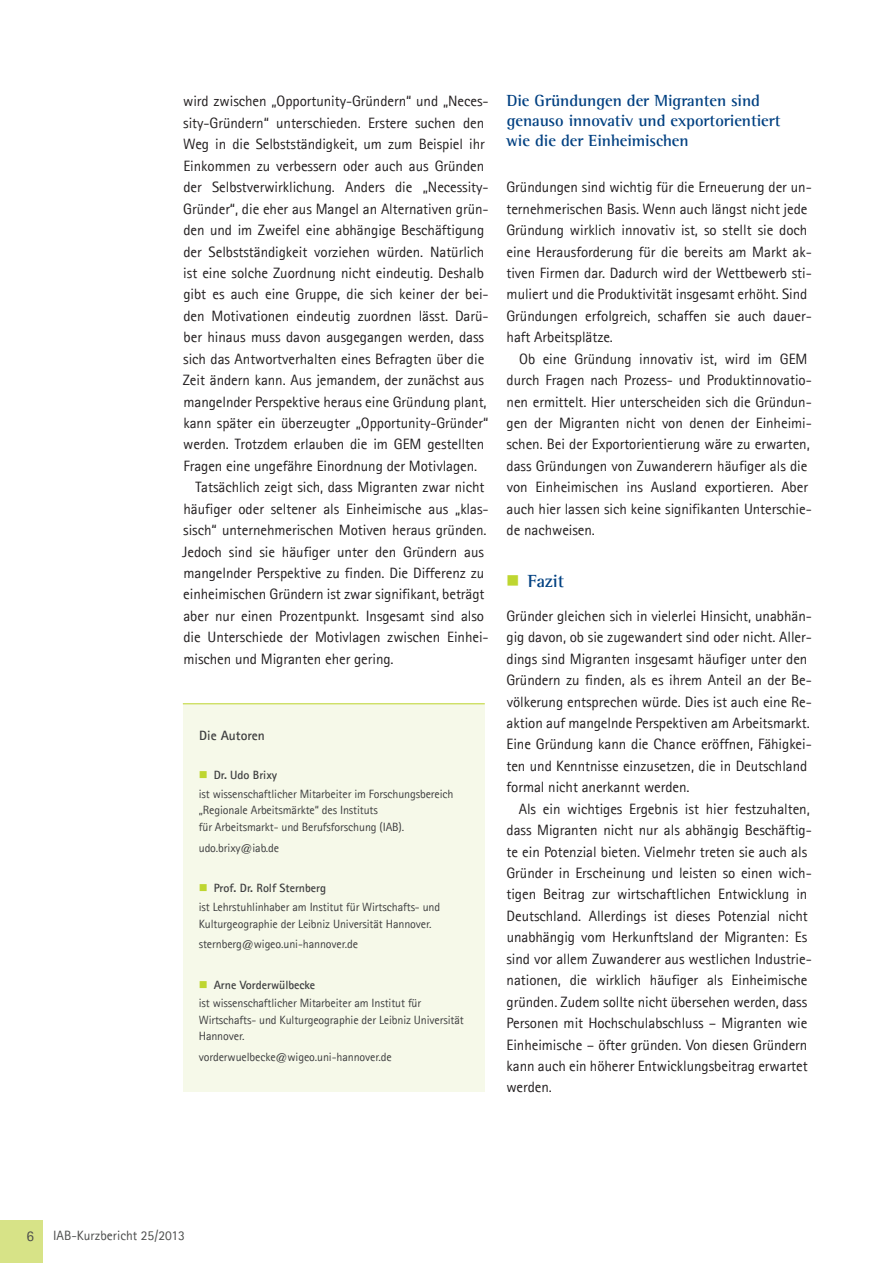
<style>
.page{position:relative;width:893px;height:1263px;background:#fff}
.page>*{position:absolute;margin:0;border:0;box-sizing:border-box;transform-origin:0 0}
.t1{font:700 18px "Agfa Rotis Semi Serif";letter-spacing:-.005em;color:#014081}
.Kapitel_2{font:700 16.5px/19.8px "Agfa Rotis Semi Serif";letter-spacing:-.005em;color:#014081}
.Fließtext{font:15px/21.5px "Agfa Rotis Sans Serif";letter-spacing:-.005em;color:#231f20}
.Fließtext_1__Absatz{font:15px/21.5px "Agfa Rotis Sans Serif";letter-spacing:-.005em;color:#231f20}
.t2{font:15px "Agfa Rotis Sans Serif";color:#4b4c4b}
.t3{font:13.5px "Agfa Rotis Sans Serif";color:#4b4c4b}
.Kastentext-Überschri{font:700 13.5px "Agfa Rotis Sans Serif";color:#3e3e3f}
.Autoren{font:12px/16.5px "Agfa Rotis Sans Serif";letter-spacing:-.01em;color:#3e3e3f}
.t4{font:700 12px "Agfa Rotis Sans Serif";letter-spacing:-.005em;color:#3e3e3f}
</style>
<div class="page">
<div style="left:183px;top:703px;width:302px;height:389px;background:#f6f9e9"></div>
<hr style="left:183px;top:703px;width:302px;height:1px;background:#bed630">
<div style="left:0;top:1220px;width:43px;height:43px;background:#d7e387"></div>
<p class="Fließtext" style="left:183px;top:91px;width:307px">wird zwischen „Opportunity-Gründern“ und „Neces&shy;sity-Gründern“ unterschieden. Erstere suchen den Weg in die Selbstständigkeit, um zum Beispiel ihr Einkommen zu verbessern oder auch aus Gründen der Selbstverwirklichung. Anders die „Necessity-Gründer“, die eher aus Mangel an Alternativen grün&shy;den und im Zweifel eine abhängige Beschäftigung der Selbstständigkeit vorziehen würden. Natürlich ist eine solche Zuordnung nicht eindeutig. Deshalb gibt es auch eine Gruppe, die sich keiner der bei&shy;den Motivationen eindeutig zuordnen lässt. Darü&shy;ber hinaus muss davon ausgegangen werden, dass sich das Antwortverhalten eines Befragten über die Zeit ändern kann. Aus jemandem, der zunächst aus mangelnder Perspektive heraus eine Gründung plant, kann später ein überzeugter „Opportunity-Gründer“ werden. Trotzdem erlauben die im GEM gestellten Fragen eine ungefähre Einordnung der Motivlagen.</p>
<p class="Fließtext" style="left:182px;top:476px;width:308px;text-indent:13px">Tatsächlich zeigt sich, dass Migranten zwar nicht häufiger oder seltener als Einheimische aus „klas&shy;sisch“ unternehmerischen Motiven heraus gründen.<br>Jedoch sind sie häufiger unter den Gründern aus mangelnder Perspektive zu finden. Die Differenz zu einheimischen Gründern ist zwar signifikant, beträgt aber nur einen Prozentpunkt. Insgesamt sind also die Unterschiede der Motivlagen zwischen Einhei&shy;mischen und Migranten eher gering.</p>
<p class="Kastentext-Überschri" style="left:199px;top:726px;width:67px">Die Autoren</p>
<p class="t4" style="left:214px;top:767px;width:65px">Dr. Udo Brixy</p>
<p class="Autoren" style="left:199px;top:785px;width:256px">ist wissenschaftlicher Mitarbeiter im Forschungsbereich „Regionale Arbeitsmärkte“ des Instituts<br>für Arbeitsmarkt- und Berufsforschung (IAB).</p>
<p class="Autoren" style="left:199px;top:839px;width:82px">udo.brixy@iab.de</p>
<p class="t4" style="left:214px;top:881px;width:114px">Prof. Dr. Rolf Sternberg</p>
<p class="Autoren" style="left:199px;top:899px;width:243px">ist Lehrstuhlinhaber am Institut für Wirtschafts- und<br>Kulturgeographie der Leibniz Universität Hannover.</p>
<p class="Autoren" style="left:199px;top:936px;width:161px">sternberg@wigeo.uni-hannover.de</p>
<p class="t4" style="left:214px;top:977px;width:103px">Arne Vorderwülbecke</p>
<p class="Autoren" style="left:199px;top:995px;width:266px">ist wissenschaftlicher Mitarbeiter am Institut für<br>Wirtschafts- und Kulturgeographie der Leibniz Universität<br>Hannover.</p>
<p class="Autoren" style="left:199px;top:1049px;width:194px">vorderwuelbecke@wigeo.uni-hannover.de</p>
<p class="Kapitel_2" style="left:506px;top:91px;width:276px">Die Gründungen der Migranten sind genauso innovativ und exportorientiert wie die der Einheimischen</p>
<p class="Fließtext_1__Absatz" style="left:506px;top:176px;width:307px">Gründungen sind wichtig für die Erneuerung der un&shy;ternehmerischen Basis. Wenn auch längst nicht jede Gründung wirklich innovativ ist, so stellt sie doch eine Herausforderung für die bereits am Markt ak&shy;tiven Firmen dar. Dadurch wird der Wettbewerb sti&shy;muliert und die Produktivität insgesamt erhöht. Sind Gründungen erfolgreich, schaffen sie auch dauer&shy;haft Arbeitsplätze.</p>
<p class="Fließtext" style="left:506px;top:348px;width:307px;text-indent:13px">Ob eine Gründung innovativ ist, wird im GEM durch Fragen nach Prozess- und Produktinnovatio&shy;nen ermittelt. Hier unterscheiden sich die Gründun&shy;gen der Migranten nicht von denen der Einheimi&shy;schen. Bei der Exportorientierung wäre zu erwarten, dass Gründungen von Zuwanderern häufiger als die von Einheimischen ins Ausland exportieren. Aber auch hier lassen sich keine signifikanten Unterschie&shy;de nachweisen.</p>
<p class="t1" style="left:528px;top:570px;width:38px">Fazit</p>
<p class="Fließtext_1__Absatz" style="left:506px;top:605px;width:307px">Gründer gleichen sich in vielerlei Hinsicht, unabhän&shy;gig davon, ob sie zugewandert sind oder nicht. Aller&shy;dings sind Migranten insgesamt häufiger unter den Gründern zu finden, als es ihrem Anteil an der Be&shy;völkerung entsprechen würde. Dies ist auch eine Re&shy;aktion auf mangelnde Perspektiven am Arbeitsmarkt.<br>Eine Gründung kann die Chance eröffnen, Fähigkei&shy;ten und Kenntnisse einzusetzen, die in Deutschland formal nicht anerkannt werden.</p>
<p class="Fließtext" style="left:506px;top:798px;width:307px;text-indent:12px">Als ein wichtiges Ergebnis ist hier festzuhalten, dass Migranten nicht nur als abhängig Beschäftig&shy;te ein Potenzial bieten. Vielmehr treten sie auch als Gründer in Erscheinung und leisten so einen wich&shy;tigen Beitrag zur wirtschaftlichen Entwicklung in Deutschland. Allerdings ist dieses Potenzial nicht unabhängig vom Herkunftsland der Migranten: Es sind vor allem Zuwanderer aus westlichen Industrie&shy;nationen, die wirklich häufiger als Einheimische gründen. Zudem sollte nicht übersehen werden, dass Personen mit Hochschulabschluss – Migranten wie Einheimische – öfter gründen. Von diesen Gründern kann auch ein höherer Entwicklungsbeitrag erwartet werden.</p>
<p class="t2" style="left:27px;top:1227px;width:9px">6</p>
<p class="t3" style="left:53px;top:1227px;width:133px">IAB-Kurzbericht 25/2013</p>
</div>
